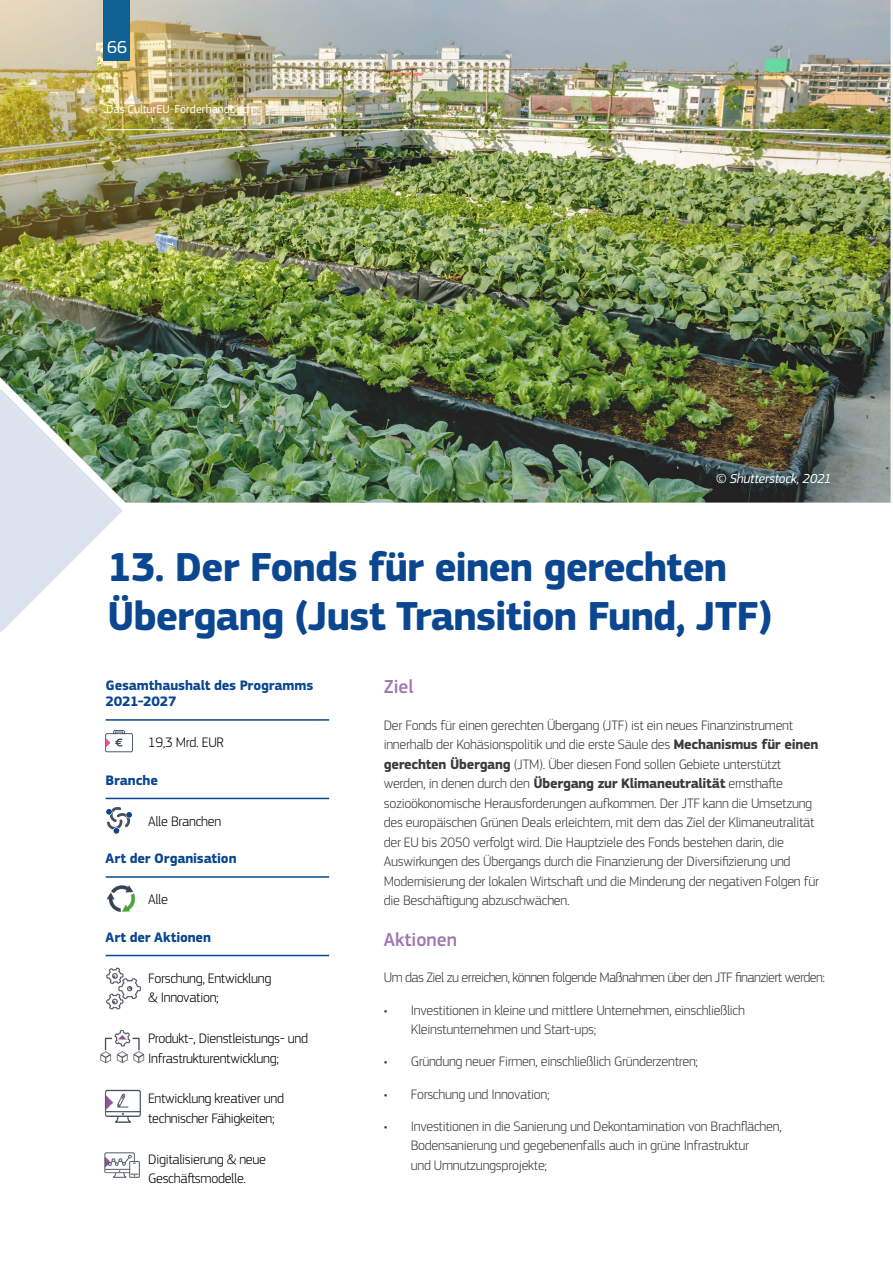
<style>
.page{position:relative;width:893px;height:1263px;background:#fff}
.page>*{position:absolute;margin:0;border:0;box-sizing:border-box;transform-origin:0 0}
.Heading_Section_Blue{font:700 42px/49.5px "EC Square Sans Pro";letter-spacing:-.025em;color:#0b4691}
.Heading_Purple__H2{font:500 19.5px "EC Square Sans Pro";color:#a076ae}
.t1{font:18px "EC Square Sans Pro";color:#fff}
.Body_Copy_Normal_80{font:300 14.25px/19.5px "EC Square Sans Pro";letter-spacing:-.02em;color:#3c3c3b}
.Body_Copy_Bullets_LV{font:300 14.25px/19.5px "EC Square Sans Pro";letter-spacing:-.02em;color:#3c3c3b}
.Key_Info_Body_Copy_8{font:300 14.25px/19.5px "EC Square Sans Pro";letter-spacing:-.02em;color:#000}
.Key_Info_Heading_Blu{font:700 14.25px/16.5px "EC Square Sans Pro";letter-spacing:-.01em;color:#0b4691}
.Body_Copy_Normal_80-2{font:300 14.25px "EC Square Sans Pro";letter-spacing:-.04em;color:#3c3c3b}
.t2{font:italic 13.5px "EC Square Sans Pro";letter-spacing:-.015em;color:#fff}
.t3{font:12px "EC Square Sans Pro";letter-spacing:-.005em;color:#fff}
.s1{font-weight:700}
</style>
<div class="page">
<img style="left:0;top:0;width:890px;height:502px">
<svg style="left:105px;top:730px;width:28px;height:22px"></svg>
<svg style="left:106px;top:807px;width:26px;height:26px"></svg>
<img style="left:104px;top:1089px;width:37px;height:34px">
<img style="left:104px;top:1152px;width:36px;height:26px">
<img style="left:106px;top:967px;width:35px;height:43px">
<img style="left:100px;top:1030px;width:45px;height:34px">
<img style="left:106px;top:885px;width:30px;height:27px">
<hr style="left:106px;top:719px;width:223px;height:2px;background:#0b4691">
<hr style="left:106px;top:798px;width:223px;height:1px;background:#0b4691">
<hr style="left:106px;top:876px;width:223px;height:2px;background:#0b4691">
<hr style="left:106px;top:955px;width:223px;height:1px;background:#0b4691">
<svg style="left:0;top:389px;width:123px;height:243px"></svg>
<hr style="left:106px;top:129px;width:723px;height:1px;background:#fff">
<div style="left:103px;top:0;width:27px;height:61px;background:#0e6192"></div>
<p class="t1" style="left:107px;top:36px;width:22px">66</p>
<p class="t3" style="left:106px;top:102px;width:149px">Das CulturEU-Förderhandbuch</p>
<p class="t2" style="left:716px;top:471px;width:117px">© Shutterstock, 2021</p>
<p class="Heading_Section_Blue" style="left:107px;top:543px;width:667px">13. Der Fonds für einen gerechten<br>Übergang (Just Transition Fund, JTF)</p>
<p class="Key_Info_Heading_Blu" style="left:106px;top:677px;width:209px">Gesamthaushalt des Programms<br>2021-2027</p>
<p class="Key_Info_Body_Copy_8" style="left:148px;top:733px;width:77px">19,3 Mrd. EUR</p>
<p class="Key_Info_Heading_Blu" style="left:106px;top:772px;width:54px">Branche</p>
<p class="Key_Info_Body_Copy_8" style="left:148px;top:811px;width:75px">Alle Branchen</p>
<p class="Key_Info_Heading_Blu" style="left:106px;top:851px;width:132px">Art der Organisation</p>
<p class="Key_Info_Body_Copy_8" style="left:148px;top:890px;width:21px">Alle</p>
<p class="Key_Info_Heading_Blu" style="left:106px;top:929px;width:107px">Art der Aktionen</p>
<p class="Key_Info_Body_Copy_8" style="left:148px;top:968px;width:125px">Forschung, Entwicklung &amp; Innovation;</p>
<p class="Key_Info_Body_Copy_8" style="left:148px;top:1028px;width:161px">Produkt-, Dienstleistungs- und<br>Infrastrukturentwicklung;</p>
<p class="Key_Info_Body_Copy_8" style="left:148px;top:1089px;width:137px">Entwicklung kreativer und technischer Fähigkeiten;</p>
<p class="Key_Info_Body_Copy_8" style="left:148px;top:1149px;width:119px">Digitalisierung &amp; neue<br>Geschäftsmodelle.</p>
<p class="Heading_Purple__H2" style="left:384px;top:675px;width:31px">Ziel</p>
<p class="Body_Copy_Normal_80" style="left:384px;top:715px;width:437px">Der Fonds für einen gerechten Übergang (JTF) ist ein neues Finanzinstrument innerhalb der Kohäsionspolitik und die erste Säule des <span class="s1">Mechanismus für einen gerechten Übergang</span> (JTM). Über diesen Fond sollen Gebiete unterstützt werden, in denen durch den <span class="s1">Übergang zur Klimaneutralität</span> ernsthafte sozioökonomische Herausforderungen aufkommen. Der JTF kann die Umsetzung des europäischen Grünen Deals erleichtern, mit dem das Ziel der Klimaneutralität der EU bis 2050 verfolgt wird. Die Hauptziele des Fonds bestehen darin, die Auswirkungen des Übergangs durch die Finanzierung der Diversifizierung und Modernisierung der lokalen Wirtschaft und die Minderung der negativen Folgen für die Beschäftigung abzuschwächen.</p>
<p class="Heading_Purple__H2" style="left:384px;top:928px;width:75px">Aktionen</p>
<p class="Body_Copy_Normal_80-2" style="left:384px;top:969px;width:443px">Um das Ziel zu erreichen, können folgende Maßnahmen über den JTF finanziert werden:</p>
<p class="Body_Copy_Bullets_LV" style="left:411px;top:1000px;width:336px;text-indent:-27px">• Investitionen in kleine und mittlere Unternehmen, einschließlich<br>Kleinstunternehmen und Start-ups;</p>
<p class="Body_Copy_Bullets_LV" style="left:384px;top:1052px;width:316px">• Gründung neuer Firmen, einschließlich Gründerzentren;</p>
<p class="Body_Copy_Bullets_LV" style="left:384px;top:1084px;width:167px">• Forschung und Innovation;</p>
<p class="Body_Copy_Bullets_LV" style="left:411px;top:1116px;width:373px;text-indent:-27px">• Investitionen in die Sanierung und Dekontamination von Brachflächen,<br>Bodensanierung und gegebenenfalls auch in grüne Infrastruktur<br>und Umnutzungsprojekte;</p>
</div>
